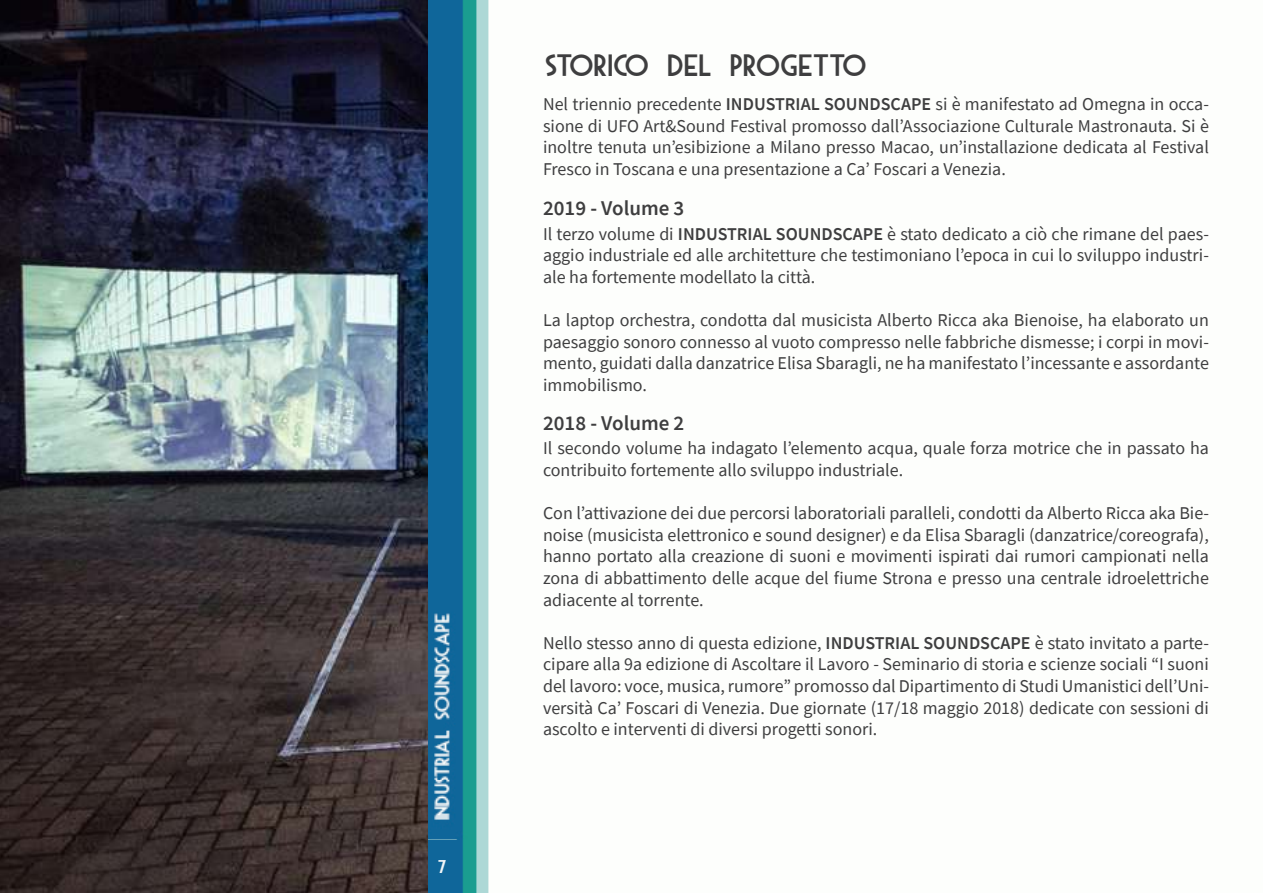
<style>
.page{position:relative;width:1263px;height:893px;background:#fff}
.page>*{position:absolute;margin:0;border:0;box-sizing:border-box;transform-origin:0 0}
.t1{font:30px "Mouse Deco";letter-spacing:-.12em;color:#3e3e3f}
.t2{font:600 21px "Source Sans Pro";color:#3e3e3f}
.t3{font:18px/21.6px "Source Sans Pro";color:#3e3e3f;text-align:justify}
.t4{font:18px "Mouse Deco";color:#f2f6f8}
.s1{font-weight:600}
</style>
<div class="page">
<img style="left:428px;top:0;width:61px;height:893px">
<img style="left:0;top:0;width:428px;height:893px">
<p class="t4" style="left:437px;top:858px;width:12px">7</p>
<h1 class="t1" style="left:543px;top:51px;width:327px">STORICO DEL PROGETTO</h1>
<p class="t3" style="left:543px;top:93px;width:667px">Nel triennio precedente <span class="s1">INDUSTRIAL SOUNDSCAPE</span> si è manifestato ad Omegna in occa&shy;sione di UFO Art&amp;Sound Festival promosso dall’Associazione Culturale Mastronauta. Si è inoltre tenuta un’esibizione a Milano presso Macao, un’installazione dedicata al Festival Fresco in Toscana e una presentazione a Ca’ Foscari a Venezia.</p>
<p class="t2" style="left:543px;top:194px;width:143px">2019 - Volume 3</p>
<p class="t3" style="left:543px;top:223px;width:667px">Il terzo volume di <span class="s1">INDUSTRIAL SOUNDSCAPE</span> è stato dedicato a ciò che rimane del paes&shy;aggio industriale ed alle architetture che testimoniano l’epoca in cui lo sviluppo industri&shy;ale ha fortemente modellato la città.</p>
<p class="t3" style="left:543px;top:309px;width:667px">La laptop orchestra, condotta dal musicista Alberto Ricca aka Bienoise, ha elaborato un paesaggio sonoro connesso al vuoto compresso nelle fabbriche dismesse; i corpi in movi&shy;mento, guidati dalla danzatrice Elisa Sbaragli, ne ha manifestato l’incessante e assordante immobilismo.</p>
<p class="t2" style="left:543px;top:410px;width:143px">2018 - Volume 2</p>
<p class="t3" style="left:543px;top:437px;width:667px">Il secondo volume ha indagato l’elemento acqua, quale forza motrice che in passato ha contribuito fortemente allo sviluppo industriale.</p>
<p class="t3" style="left:543px;top:502px;width:667px">Con l’attivazione dei due percorsi laboratoriali paralleli, condotti da Alberto Ricca aka Bie&shy;noise (musicista elettronico e sound designer) e da Elisa Sbaragli (danzatrice/coreografa), hanno portato alla creazione di suoni e movimenti ispirati dai rumori campionati nella zona di abbattimento delle acque del fiume Strona e presso una centrale idroelettriche adiacente al torrente.</p>
<p class="t3" style="left:543px;top:632px;width:667px">Nello stesso anno di questa edizione, <span class="s1">INDUSTRIAL SOUNDSCAPE</span> è stato invitato a parte&shy;cipare alla 9a edizione di Ascoltare il Lavoro - Seminario di storia e scienze sociali “I suoni del lavoro: voce, musica, rumore” promosso dal Dipartimento di Studi Umanistici dell’Uni&shy;versità Ca’ Foscari di Venezia. Due giornate (17/18 maggio 2018) dedicate con sessioni di ascolto e interventi di diversi progetti sonori.</p>
</div>
